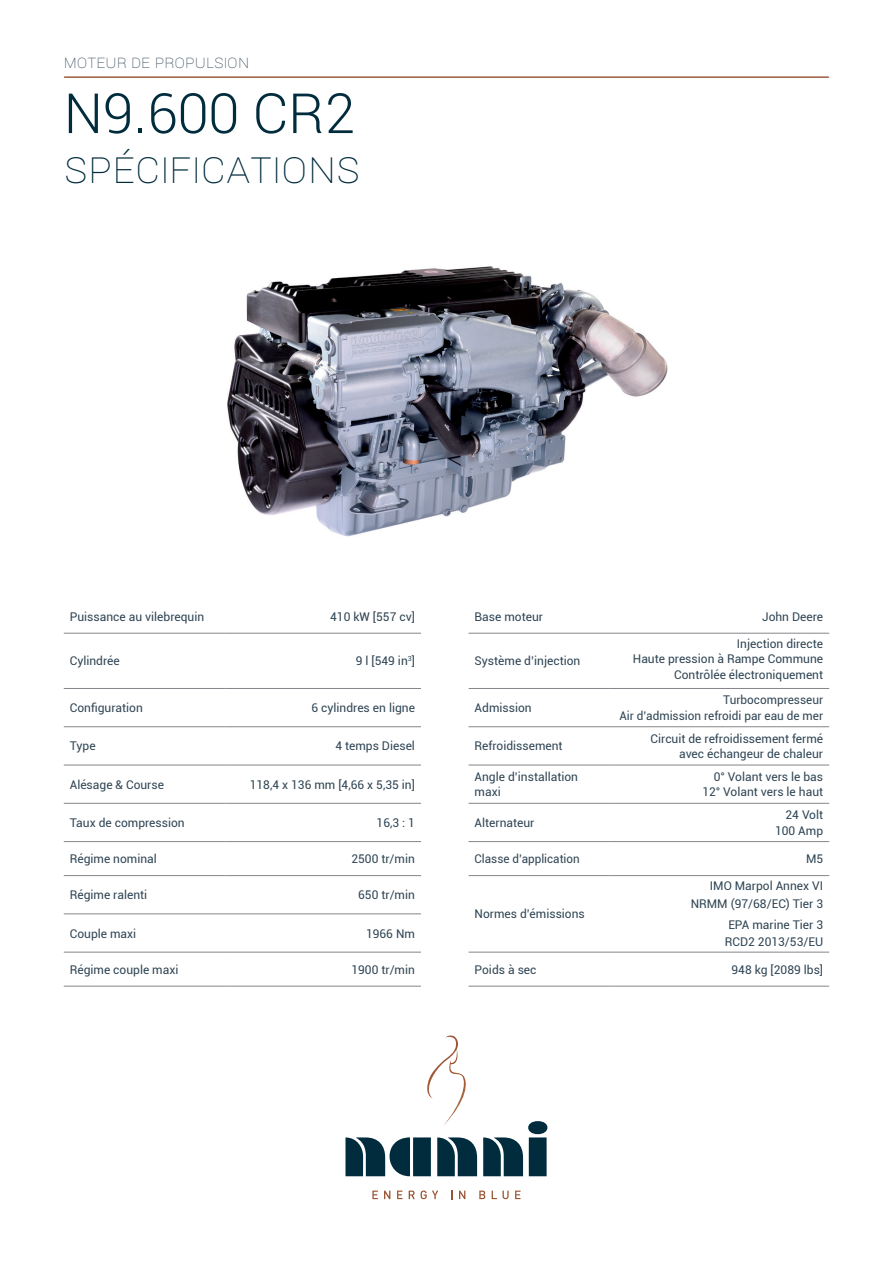
<style>
.page{position:relative;width:893px;height:1263px;background:#fff}
.page>*{position:absolute;margin:0;border:0;box-sizing:border-box;transform-origin:0 0}
.t1{font:300 55.5px "Roboto";color:#002c3d}
.t2{font:100 45px "Roboto";color:#002c3d}
.t3{font:100 18px "Roboto";color:#2f4554}
.t4{font:12px/15.3px "Roboto";color:#2f4554;text-align:right}
</style>
<div class="page">
<hr style="left:65px;top:76px;width:763px;height:2px;background:#9b5c41">
<svg style="left:345px;top:1137px;width:86px;height:39px"></svg>
<svg style="left:437px;top:1137px;width:40px;height:39px;background:#254b59"></svg>
<svg style="left:483px;top:1121px;width:65px;height:55px"></svg>
<svg style="left:372px;top:1190px;width:6px;height:9px"></svg>
<svg style="left:384px;top:1190px;width:6px;height:9px"></svg>
<svg style="left:397px;top:1190px;width:5px;height:9px"></svg>
<svg style="left:409px;top:1190px;width:6px;height:9px"></svg>
<svg style="left:421px;top:1190px;width:17px;height:9px"></svg>
<svg style="left:459px;top:1190px;width:6px;height:9px"></svg>
<svg style="left:479px;top:1190px;width:6px;height:9px"></svg>
<svg style="left:492px;top:1190px;width:17px;height:9px"></svg>
<svg style="left:515px;top:1190px;width:6px;height:9px"></svg>
<img style="left:427px;top:1035px;width:39px;height:90px">
<hr style="left:64px;top:633px;width:161px;height:1px;background:#86858b">
<hr style="left:225px;top:633px;width:196px;height:1px;background:#86858b">
<hr style="left:64px;top:688px;width:161px;height:1px;background:#86858b">
<hr style="left:225px;top:688px;width:196px;height:1px;background:#86858b">
<hr style="left:64px;top:726px;width:161px;height:1px;background:#86858b">
<hr style="left:225px;top:726px;width:196px;height:1px;background:#86858b">
<hr style="left:64px;top:765px;width:161px;height:1px;background:#86858b">
<hr style="left:225px;top:765px;width:196px;height:1px;background:#86858b">
<hr style="left:64px;top:803px;width:161px;height:1px;background:#86858b">
<hr style="left:225px;top:803px;width:196px;height:1px;background:#86858b">
<hr style="left:64px;top:841px;width:161px;height:1px;background:#86858b">
<hr style="left:225px;top:841px;width:196px;height:1px;background:#86858b">
<hr style="left:64px;top:875px;width:161px;height:1px;background:#86858b">
<hr style="left:225px;top:875px;width:196px;height:1px;background:#86858b">
<hr style="left:469px;top:875px;width:140px;height:1px;background:#86858b">
<hr style="left:609px;top:875px;width:220px;height:1px;background:#86858b">
<hr style="left:64px;top:913px;width:161px;height:1px;background:#86858b">
<hr style="left:225px;top:913px;width:196px;height:1px;background:#86858b">
<hr style="left:64px;top:952px;width:161px;height:1px;background:#86858b">
<hr style="left:225px;top:952px;width:196px;height:1px;background:#86858b">
<hr style="left:469px;top:952px;width:140px;height:1px;background:#86858b">
<hr style="left:609px;top:952px;width:220px;height:1px;background:#86858b">
<hr style="left:64px;top:986px;width:161px;height:1px;background:#86858b">
<hr style="left:225px;top:986px;width:196px;height:1px;background:#86858b">
<hr style="left:469px;top:986px;width:140px;height:1px;background:#86858b">
<hr style="left:609px;top:986px;width:220px;height:1px;background:#86858b">
<hr style="left:469px;top:633px;width:140px;height:1px;background:#86858b">
<hr style="left:609px;top:633px;width:220px;height:1px;background:#86858b">
<hr style="left:469px;top:688px;width:140px;height:1px;background:#86858b">
<hr style="left:609px;top:688px;width:220px;height:1px;background:#86858b">
<hr style="left:469px;top:726px;width:140px;height:1px;background:#86858b">
<hr style="left:609px;top:726px;width:220px;height:1px;background:#86858b">
<hr style="left:469px;top:765px;width:140px;height:1px;background:#86858b">
<hr style="left:609px;top:765px;width:220px;height:1px;background:#86858b">
<hr style="left:469px;top:803px;width:140px;height:1px;background:#86858b">
<hr style="left:609px;top:803px;width:220px;height:1px;background:#86858b">
<hr style="left:469px;top:841px;width:140px;height:1px;background:#86858b">
<hr style="left:609px;top:841px;width:220px;height:1px;background:#86858b">
<img style="left:227px;top:266px;width:441px;height:271px">
<h3 class="t3" style="left:64px;top:49px;width:187px">MOTEUR DE PROPULSION</h3>
<h1 class="t1" style="left:64px;top:75px;width:293px">N9.600 CR2</h1>
<h2 class="t2" style="left:64px;top:135px;width:298px">SPÉCIFICATIONS</h2>
<p class="t4" style="left:70px;top:608px;width:136px">Puissance au vilebrequin</p>
<p class="t4" style="left:330px;top:608px;width:86px">410 kW [557 cv]</p>
<p class="t4" style="left:475px;top:608px;width:70px">Base moteur</p>
<p class="t4" style="left:762px;top:608px;width:63px">John Deere</p>
<p class="t4" style="left:70px;top:653px;width:51px">Cylindrée</p>
<p class="t4" style="left:356px;top:653px;width:61px">9 l [549 in<sup>3</sup>]</p>
<p class="t4" style="left:475px;top:653px;width:107px">Système d’injection</p>
<p class="t4" style="left:633px;top:636px;width:192px">Injection directe<br>Haute pression à Rampe Commune<br>Contrôlée électroniquement</p>
<p class="t4" style="left:70px;top:700px;width:75px">Configuration</p>
<p class="t4" style="left:312px;top:700px;width:105px">6 cylindres en ligne</p>
<p class="t4" style="left:475px;top:700px;width:59px">Admission</p>
<p class="t4" style="left:619px;top:692px;width:205px">Turbocompresseur<br>Air d’admission refroidi par eau de mer</p>
<p class="t4" style="left:70px;top:738px;width:27px">Type</p>
<p class="t4" style="left:335px;top:738px;width:81px">4 temps Diesel</p>
<p class="t4" style="left:475px;top:738px;width:90px">Refroidissement</p>
<p class="t4" style="left:651px;top:730px;width:174px">Circuit de refroidissement fermé avec échangeur de chaleur</p>
<p class="t4" style="left:70px;top:776px;width:96px">Alésage &amp; Course</p>
<p class="t4" style="left:250px;top:776px;width:167px">118,4 x 136 mm [4,66 x 5,35 in]</p>
<p class="t4" style="left:475px;top:769px;width:105px;line-height:14.4px;text-align:left">Angle d’installation maxi</p>
<p class="t4" style="left:702px;top:769px;width:122px">0° Volant vers le bas<br>12° Volant vers le haut</p>
<p class="t4" style="left:70px;top:814px;width:117px">Taux de compression</p>
<p class="t4" style="left:377px;top:814px;width:40px">16,3 : 1</p>
<p class="t4" style="left:475px;top:814px;width:61px">Alternateur</p>
<p class="t4" style="left:775px;top:807px;width:50px">24 Volt<br>100 Amp</p>
<p class="t4" style="left:70px;top:851px;width:89px">Régime nominal</p>
<p class="t4" style="left:351px;top:851px;width:65px">2500 tr/min</p>
<p class="t4" style="left:475px;top:851px;width:107px">Classe d’application</p>
<p class="t4" style="left:806px;top:851px;width:19px">M5</p>
<p class="t4" style="left:70px;top:887px;width:79px">Régime ralenti</p>
<p class="t4" style="left:358px;top:887px;width:58px">650 tr/min</p>
<p class="t4" style="left:475px;top:906px;width:112px">Normes d’émissions</p>
<p class="t4" style="left:691px;top:877px;width:134px;line-height:17.7px">IMO Marpol Annex VI<br>NRMM (97/68/EC) Tier 3</p>
<p class="t4" style="left:70px;top:925px;width:68px">Couple maxi</p>
<p class="t4" style="left:366px;top:925px;width:50px">1966 Nm</p>
<p class="t4" style="left:725px;top:915px;width:100px;line-height:17.7px;text-align:left">EPA marine Tier 3<br>RCD2 2013/53/EU</p>
<p class="t4" style="left:70px;top:961px;width:110px">Régime couple maxi</p>
<p class="t4" style="left:351px;top:961px;width:65px">1900 tr/min</p>
<p class="t4" style="left:475px;top:961px;width:63px">Poids à sec</p>
<p class="t4" style="left:731px;top:961px;width:93px">948 kg [2089 lbs]</p>
</div>
